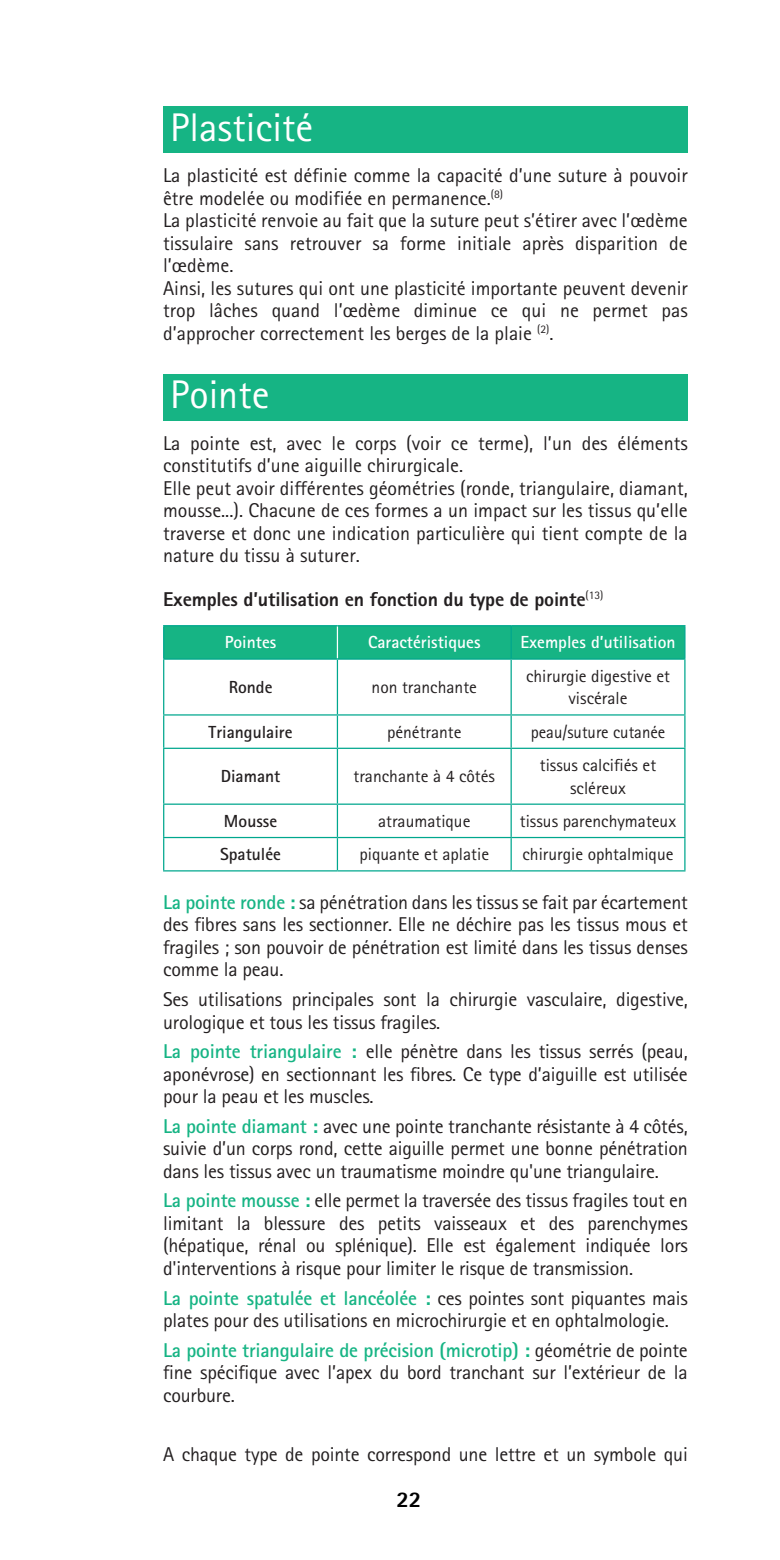
<style>
.page{position:relative;width:780px;height:1560px;background:#fff}
.page>*{position:absolute;margin:0;border:0;box-sizing:border-box;transform-origin:0 0}
._01_Variable_cover_heading__21_24pt{font:40px "Rotis Sans Serif Pro";color:#fff}
.t1{font:800 22.5px "Rotis Sans Serif Pro";color:#000}
._01_Variable_cover_heading__21_24pt-2{font:20px/22.5px "Rotis Sans Serif Pro";letter-spacing:-.01em;color:#231f20;text-align:justify}
._01_Variable_cover_heading__21_24pt-3{font:800 20px "Rotis Sans Serif Pro";letter-spacing:-.01em;color:#231f20}
._01_Variable_cover_heading__21_24pt-4{font:17.5px/22.5px "Rotis Sans Serif Pro";color:#231f20;text-align:center}
._01_Variable_cover_heading__21_24pt-5{font:700 17.5px "Rotis Sans Serif Pro";color:#fff}
._01_Variable_cover_heading__21_24pt-6{font:700 17.5px "Rotis Sans Serif Pro";color:#231f20}
._01_Variable_cover_heading__21_24pt-7{font:17.5px "Rotis Sans Serif Pro";color:#231f20;scale:.96 1}
.s1{font-weight:700;color:#16b484}
</style>
<div class="page">
<div style="left:163px;top:106px;width:524px;height:46px;background:#16b484"></div>
<div style="left:163px;top:374px;width:524px;height:46px;background:#16b484"></div>
<div style="left:164px;top:626px;width:520px;height:32px;background:#16b484"></div>
<hr style="left:163px;top:626px;width:1px;height:32px;background:#00a78e">
<hr style="left:163px;top:625px;width:174px;height:1px;background:#00a78e">
<hr style="left:337px;top:626px;width:1px;height:32px;background:#fff">
<hr style="left:337px;top:625px;width:174px;height:1px;background:#00a78e">
<hr style="left:510px;top:626px;width:1px;height:32px;background:#00a78e">
<hr style="left:684px;top:626px;width:1px;height:32px;background:#00a78e">
<hr style="left:511px;top:625px;width:174px;height:1px;background:#00a78e">
<hr style="left:163px;top:659px;width:1px;height:55px;background:#00a78e">
<hr style="left:163px;top:658px;width:174px;height:1px;background:#00a78e">
<hr style="left:337px;top:659px;width:1px;height:55px;background:#00a78e">
<hr style="left:337px;top:658px;width:174px;height:1px;background:#00a78e">
<hr style="left:510px;top:659px;width:1px;height:55px;background:#00a78e">
<hr style="left:684px;top:659px;width:1px;height:55px;background:#00a78e">
<hr style="left:511px;top:658px;width:174px;height:1px;background:#00a78e">
<hr style="left:163px;top:715px;width:1px;height:32px;background:#00a78e">
<hr style="left:163px;top:714px;width:174px;height:1px;background:#00a78e">
<hr style="left:337px;top:715px;width:1px;height:32px;background:#00a78e">
<hr style="left:337px;top:714px;width:174px;height:1px;background:#00a78e">
<hr style="left:510px;top:715px;width:1px;height:32px;background:#00a78e">
<hr style="left:684px;top:715px;width:1px;height:32px;background:#00a78e">
<hr style="left:511px;top:714px;width:174px;height:1px;background:#00a78e">
<hr style="left:163px;top:748px;width:1px;height:55px;background:#00a78e">
<hr style="left:163px;top:747px;width:174px;height:1px;background:#00a78e">
<hr style="left:337px;top:748px;width:1px;height:55px;background:#00a78e">
<hr style="left:337px;top:747px;width:174px;height:1px;background:#00a78e">
<hr style="left:510px;top:748px;width:1px;height:55px;background:#00a78e">
<hr style="left:684px;top:748px;width:1px;height:55px;background:#00a78e">
<hr style="left:511px;top:747px;width:174px;height:1px;background:#00a78e">
<hr style="left:163px;top:804px;width:1px;height:32px;background:#00a78e">
<hr style="left:163px;top:838px;width:1px;height:32px;background:#00a78e">
<hr style="left:163px;top:803px;width:174px;height:1px;background:#00a78e">
<hr style="left:163px;top:836px;width:174px;height:2px;background:#00a78e">
<hr style="left:163px;top:870px;width:174px;height:1px;background:#00a78e">
<hr style="left:337px;top:804px;width:1px;height:32px;background:#00a78e">
<hr style="left:337px;top:838px;width:1px;height:32px;background:#00a78e">
<hr style="left:337px;top:803px;width:174px;height:1px;background:#00a78e">
<hr style="left:337px;top:836px;width:174px;height:2px;background:#00a78e">
<hr style="left:337px;top:870px;width:174px;height:1px;background:#00a78e">
<hr style="left:510px;top:804px;width:1px;height:32px;background:#00a78e">
<hr style="left:510px;top:838px;width:1px;height:32px;background:#00a78e">
<hr style="left:684px;top:804px;width:1px;height:32px;background:#00a78e">
<hr style="left:684px;top:838px;width:1px;height:32px;background:#00a78e">
<hr style="left:511px;top:803px;width:174px;height:1px;background:#00a78e">
<hr style="left:511px;top:836px;width:174px;height:2px;background:#00a78e">
<hr style="left:511px;top:870px;width:174px;height:1px;background:#00a78e">
<p class="_01_Variable_cover_heading__21_24pt" style="left:170px;top:104px;width:144px">Plasticité</p>
<p class="_01_Variable_cover_heading__21_24pt-2" style="left:163px;top:164px;width:526px">La plasticité est définie comme la capacité d’une suture à pouvoir être modelée ou modifiée en permanence.<sup>(8)</sup></p>
<p class="_01_Variable_cover_heading__21_24pt-2" style="left:163px;top:209px;width:526px">La plasticité renvoie au fait que la suture peut s’étirer avec l’œdème tissulaire sans retrouver sa forme initiale après disparition de l’œdème.</p>
<p class="_01_Variable_cover_heading__21_24pt-2" style="left:163px;top:277px;width:526px">Ainsi, les sutures qui ont une plasticité importante peuvent devenir trop lâches quand l’œdème diminue ce qui ne permet pas d’approcher correctement les berges de la plaie <sup>(2)</sup>.</p>
<p class="_01_Variable_cover_heading__21_24pt" style="left:170px;top:371px;width:101px">Pointe</p>
<p class="_01_Variable_cover_heading__21_24pt-2" style="left:163px;top:432px;width:526px">La pointe est, avec le corps (voir ce terme), l’un des éléments constitutifs d’une aiguille chirurgicale.</p>
<p class="_01_Variable_cover_heading__21_24pt-2" style="left:163px;top:477px;width:526px">Elle peut avoir différentes géométries (ronde, triangulaire, diamant, mousse...). Chacune de ces formes a un impact sur les tissus qu’elle traverse et donc une indication particulière qui tient compte de la nature du tissu à suturer.</p>
<p class="_01_Variable_cover_heading__21_24pt-3" style="left:163px;top:586px;width:442px">Exemples d’utilisation en fonction du type de pointe<sup>(13)</sup></p>
<p class="_01_Variable_cover_heading__21_24pt-5" style="left:225px;top:631px;width:53px">Pointes</p>
<p class="_01_Variable_cover_heading__21_24pt-5" style="left:368px;top:631px;width:114px">Caractéristiques</p>
<p class="_01_Variable_cover_heading__21_24pt-5" style="left:520px;top:631px;width:157px">Exemples d’utilisation</p>
<p class="_01_Variable_cover_heading__21_24pt-6" style="left:229px;top:676px;width:45px">Ronde</p>
<p class="_01_Variable_cover_heading__21_24pt-4" style="left:371px;top:676px;width:107px">non tranchante</p>
<p class="_01_Variable_cover_heading__21_24pt-4" style="left:526px;top:664px;width:145px">chirurgie digestive et viscérale</p>
<p class="_01_Variable_cover_heading__21_24pt-6" style="left:208px;top:720px;width:85px">Triangulaire</p>
<p class="_01_Variable_cover_heading__21_24pt-4" style="left:387px;top:720px;width:76px">pénétrante</p>
<p class="_01_Variable_cover_heading__21_24pt-7" style="left:530px;top:721px;width:142px">peau/suture cutanée</p>
<p class="_01_Variable_cover_heading__21_24pt-6" style="left:221px;top:765px;width:61px">Diamant</p>
<p class="_01_Variable_cover_heading__21_24pt-4" style="left:353px;top:765px;width:143px">tranchante à 4 côtés</p>
<p class="_01_Variable_cover_heading__21_24pt-4" style="left:540px;top:754px;width:118px">tissus calcifiés et scléreux</p>
<p class="_01_Variable_cover_heading__21_24pt-6" style="left:224px;top:809px;width:55px">Mousse</p>
<p class="_01_Variable_cover_heading__21_24pt-4" style="left:378px;top:809px;width:94px">atraumatique</p>
<p class="_01_Variable_cover_heading__21_24pt-4" style="left:520px;top:809px;width:158px">tissus parenchymateux</p>
<p class="_01_Variable_cover_heading__21_24pt-6" style="left:220px;top:843px;width:62px">Spatulée</p>
<p class="_01_Variable_cover_heading__21_24pt-4" style="left:359px;top:843px;width:131px">piquante et aplatie</p>
<p class="_01_Variable_cover_heading__21_24pt-4" style="left:522px;top:843px;width:152px">chirurgie ophtalmique</p>
<p class="_01_Variable_cover_heading__21_24pt-2" style="left:163px;top:890px;width:526px"><span class="s1">La pointe ronde :</span> sa pénétration dans les tissus se fait par écartement des fibres sans les sectionner. Elle ne déchire pas les tissus mous et fragiles ; son pouvoir de pénétration est limité dans les tissus denses comme la peau.</p>
<p class="_01_Variable_cover_heading__21_24pt-2" style="left:163px;top:988px;width:526px">Ses utilisations principales sont la chirurgie vasculaire, digestive, urologique et tous les tissus fragiles.</p>
<p class="_01_Variable_cover_heading__21_24pt-2" style="left:163px;top:1040px;width:526px"><span class="s1">La pointe triangulaire :</span> elle pénètre dans les tissus serrés (peau, aponévrose) en sectionnant les fibres. Ce type d’aiguille est utilisée pour la peau et les muscles.</p>
<p class="_01_Variable_cover_heading__21_24pt-2" style="left:163px;top:1114px;width:526px"><span class="s1">La pointe diamant :</span> avec une pointe tranchante résistante à 4 côtés, suivie d’un corps rond, cette aiguille permet une bonne pénétration dans les tissus avec un traumatisme moindre qu'une triangulaire.</p>
<p class="_01_Variable_cover_heading__21_24pt-2" style="left:163px;top:1189px;width:526px"><span class="s1">La pointe mousse :</span> elle permet la traversée des tissus fragiles tout en limitant la blessure des petits vaisseaux et des parenchymes (hépatique, rénal ou splénique). Elle est également indiquée lors d'interventions à risque pour limiter le risque de transmission.</p>
<p class="_01_Variable_cover_heading__21_24pt-2" style="left:163px;top:1286px;width:526px"><span class="s1">La pointe spatulée et lancéolée :</span> ces pointes sont piquantes mais plates pour des utilisations en microchirurgie et en ophtalmologie.</p>
<p class="_01_Variable_cover_heading__21_24pt-2" style="left:163px;top:1338px;width:526px"><span class="s1">La pointe triangulaire de précision (microtip) :</span> géométrie de pointe fine spécifique avec l’apex du bord tranchant sur l’extérieur de la courbure.</p>
<p class="_01_Variable_cover_heading__21_24pt-2" style="left:163px;top:1442px;width:526px">A chaque type de pointe correspond une lettre et un symbole qui</p>
<p class="t1" style="left:396px;top:1485px;width:27px">22</p>
</div>
